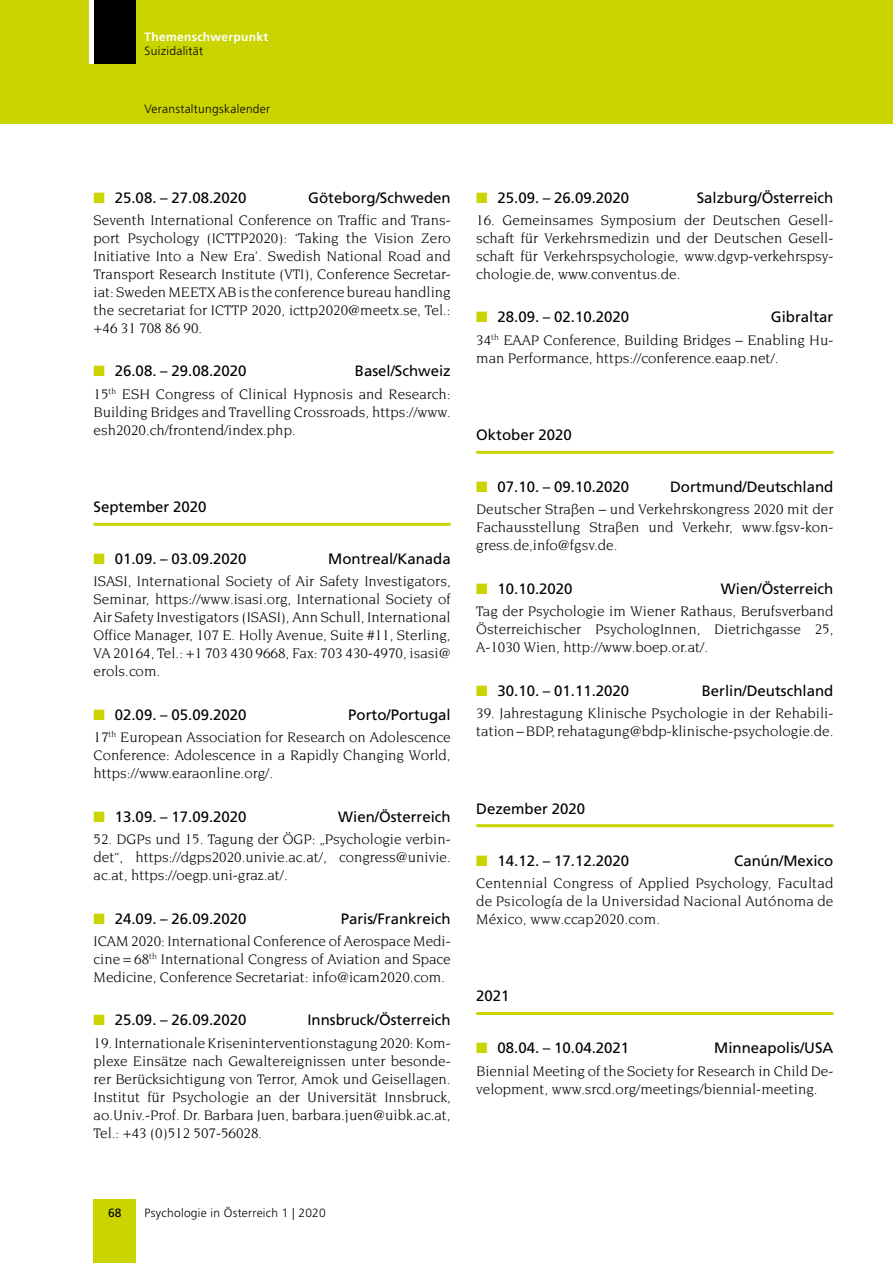
<style>
.page{position:relative;width:893px;height:1263px;background:#fff}
.page>*{position:absolute;margin:0;border:0;box-sizing:border-box;transform-origin:0 0}
.t1{font:15px/18px "Novarese";color:#000;text-align:justify}
.t2{font:15px "Frutiger";color:#000}
.t3{font:300 12px "Frutiger";letter-spacing:.025em;color:#000}
.t4{font:700 12px "Frutiger";letter-spacing:.025em;color:#fff}
.t5{font:12px "Frutiger";color:#000}
.s1{color:#cad400}
</style>
<div class="page">
<div style="left:0;top:0;width:893px;height:123px;background:#cad400"></div>
<div style="left:94px;top:1199px;width:42px;height:64px;background:#cad400"></div>
<div style="left:94px;top:0;width:42px;height:64px;background:#000"></div>
<div style="left:89px;top:0;width:5px;height:64px;background:#fff"></div>
<hr style="left:94px;top:523px;width:357px;height:3px;background:#cad400">
<hr style="left:476px;top:451px;width:357px;height:3px;background:#cad400">
<hr style="left:476px;top:824px;width:357px;height:3px;background:#cad400">
<hr style="left:476px;top:1012px;width:357px;height:3px;background:#cad400">
<p class="t4" style="left:145px;top:30px;width:125px">Themenschwerpunkt</p>
<p class="t3" style="left:145px;top:44px;width:60px">Suizidalität</p>
<p class="t3" style="left:145px;top:102px;width:127px">Veranstaltungskalender</p>
<p class="t2" style="left:94px;top:189px;width:155px"><span class="s1">■</span> 25.08. – 27.08.2020</p>
<p class="t2" style="left:308px;top:189px;width:144px">Göteborg/Schweden</p>
<p class="t1" style="left:94px;top:211px;width:359px">Seventh International Conference on Traffic and Trans&shy;port Psychology (ICTTP2020): ‘Taking the Vision Zero Initiative Into a New Era’. Swedish National Road and Transport Research Institute (VTI), Conference Secretar&shy;iat: Sweden MEETX AB is the conference bureau handling the secretariat for ICTTP 2020, icttp2020@meetx.se, Tel.: +46 31 708 86 90.</p>
<p class="t2" style="left:94px;top:362px;width:155px"><span class="s1">■</span> 26.08. – 29.08.2020</p>
<p class="t2" style="left:355px;top:362px;width:97px">Basel/Schweiz</p>
<p class="t1" style="left:94px;top:385px;width:359px">15<sup>th</sup> ESH Congress of Clinical Hypnosis and Research:<br>Building Bridges and Travelling Crossroads, https://www. esh2020.ch/frontend/index.php.</p>
<p class="t2" style="left:94px;top:498px;width:114px">September 2020</p>
<p class="t2" style="left:94px;top:550px;width:155px"><span class="s1">■</span> 01.09. – 03.09.2020</p>
<p class="t2" style="left:328px;top:550px;width:124px">Montreal/Kanada</p>
<p class="t1" style="left:94px;top:572px;width:359px">ISASI, International Society of Air Safety Investigators, Seminar, https://www.isasi.org, International Society of Air Safety Investigators (ISASI), Ann Schull, International Office Manager, 107 E. Holly Avenue, Suite #11, Sterling, VA 20164, Tel.: +1 703 430 9668, Fax: 703 430-4970, isasi@ erols.com.</p>
<p class="t2" style="left:94px;top:706px;width:155px"><span class="s1">■</span> 02.09. – 05.09.2020</p>
<p class="t2" style="left:348px;top:706px;width:104px">Porto/Portugal</p>
<p class="t1" style="left:94px;top:728px;width:359px">17<sup>th</sup> European Association for Research on Adolescence Conference: Adolescence in a Rapidly Changing World, https://www.earaonline.org/.</p>
<p class="t2" style="left:94px;top:808px;width:155px"><span class="s1">■</span> 13.09. – 17.09.2020</p>
<p class="t2" style="left:338px;top:808px;width:114px">Wien/Österreich</p>
<p class="t1" style="left:94px;top:830px;width:359px">52. DGPs und 15. Tagung der ÖGP: „Psychologie verbin&shy;det“, https://dgps2020.univie.ac.at/, congress@univie. ac.at, https://oegp.uni-graz.at/.</p>
<p class="t2" style="left:94px;top:909px;width:155px"><span class="s1">■</span> 24.09. – 26.09.2020</p>
<p class="t2" style="left:341px;top:909px;width:112px">Paris/Frankreich</p>
<p class="t1" style="left:94px;top:932px;width:359px">ICAM 2020: International Conference of Aerospace Medi&shy;cine = 68<sup>th</sup> International Congress of Aviation and Space Medicine, Conference Secretariat: info@icam2020.com.</p>
<p class="t2" style="left:94px;top:1011px;width:155px"><span class="s1">■</span> 25.09. – 26.09.2020</p>
<p class="t2" style="left:307px;top:1011px;width:145px">Innsbruck/Österreich</p>
<p class="t1" style="left:94px;top:1033px;width:359px">19. Internationale Kriseninterventionstagung 2020: Kom&shy;plexe Einsätze nach Gewaltereignissen unter besonde&shy;rer Berücksichtigung von Terror, Amok und Geisellagen.<br>Institut für Psychologie an der Universität Innsbruck, ao.Univ.-Prof. Dr. Barbara Juen, barbara.juen@uibk.ac.at, Tel.: +43 (0)512 507-56028.</p>
<p class="t2" style="left:476px;top:189px;width:155px"><span class="s1">■</span> 25.09. – 26.09.2020</p>
<p class="t2" style="left:697px;top:189px;width:138px">Salzburg/Österreich</p>
<p class="t1" style="left:476px;top:211px;width:359px">16. Gemeinsames Symposium der Deutschen Gesell&shy;schaft für Verkehrsmedizin und der Deutschen Gesell&shy;schaft für Verkehrspsychologie, www.dgvp-verkehrspsy&shy;chologie.de, www.conventus.de.</p>
<p class="t2" style="left:476px;top:308px;width:155px"><span class="s1">■</span> 28.09. – 02.10.2020</p>
<p class="t2" style="left:771px;top:308px;width:64px">Gibraltar</p>
<p class="t1" style="left:476px;top:331px;width:359px">34<sup>th</sup> EAAP Conference, Building Bridges – Enabling Hu&shy;man Performance, https://conference.eaap.net/.</p>
<p class="t2" style="left:476px;top:426px;width:97px">Oktober 2020</p>
<p class="t2" style="left:476px;top:478px;width:155px"><span class="s1">■</span> 07.10. – 09.10.2020</p>
<p class="t2" style="left:670px;top:478px;width:165px">Dortmund/Deutschland</p>
<p class="t1" style="left:476px;top:500px;width:359px">Deutscher Straßen – und Verkehrskongress 2020 mit der Fachausstellung Straßen und Verkehr, www.fgsv-kon&shy;gress.de,info@fgsv.de.</p>
<p class="t2" style="left:476px;top:580px;width:98px"><span class="s1">■</span> 10.10.2020</p>
<p class="t2" style="left:721px;top:580px;width:114px">Wien/Österreich</p>
<p class="t1" style="left:476px;top:602px;width:359px">Tag der Psychologie im Wiener Rathaus, Berufsverband Österreichischer PsychologInnen, Dietrichgasse 25, A-1030 Wien, http://www.boep.or.at/.</p>
<p class="t2" style="left:476px;top:682px;width:155px"><span class="s1">■</span> 30.10. – 01.11.2020</p>
<p class="t2" style="left:702px;top:682px;width:133px">Berlin/Deutschland</p>
<p class="t1" style="left:476px;top:704px;width:359px">39. Jahrestagung Klinische Psychologie in der Rehabili&shy;tation – BDP, rehatagung@bdp-klinische-psychologie.de.</p>
<p class="t2" style="left:476px;top:799px;width:110px">Dezember 2020</p>
<p class="t2" style="left:476px;top:851px;width:155px"><span class="s1">■</span> 14.12. – 17.12.2020</p>
<p class="t2" style="left:734px;top:851px;width:101px">Canún/Mexico</p>
<p class="t1" style="left:476px;top:874px;width:359px">Centennial Congress of Applied Psychology, Facultad de Psicología de la Universidad Nacional Autónoma de México, www.ccap2020.com.</p>
<p class="t2" style="left:476px;top:987px;width:35px">2021</p>
<p class="t2" style="left:476px;top:1039px;width:155px"><span class="s1">■</span> 08.04. – 10.04.2021</p>
<p class="t2" style="left:714px;top:1039px;width:121px">Minneapolis/USA</p>
<p class="t1" style="left:476px;top:1061px;width:359px">Biennial Meeting of the Society for Research in Child De&shy;velopment, www.srcd.org/meetings/biennial-meeting.</p>
<p class="t5" style="left:108px;top:1205px;width:15px">68</p>
<p class="t3" style="left:145px;top:1206px;width:183px">Psychologie in Österreich 1 | 2020</p>
</div>
